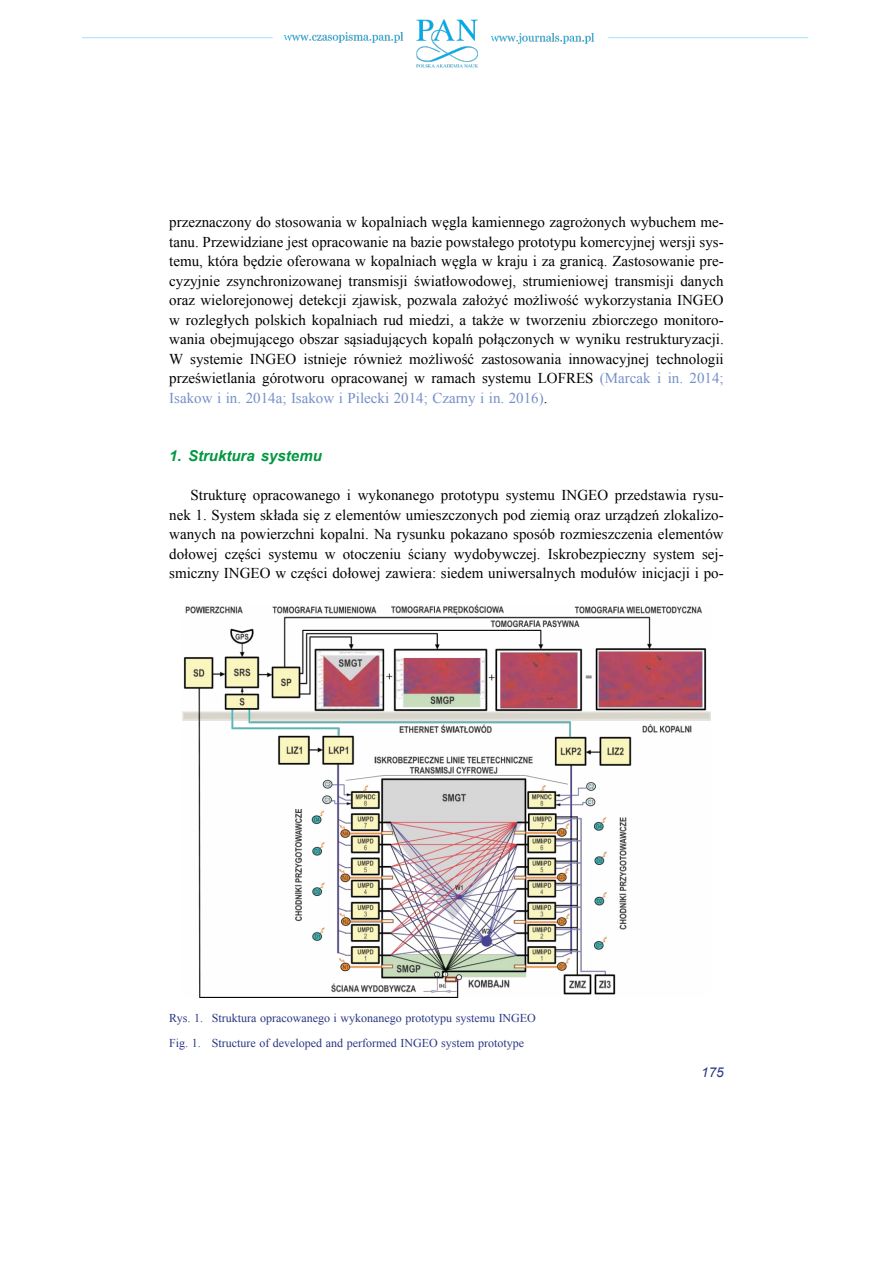
<style>
.page{position:relative;width:893px;height:1263px;background:#fff}
.page>*{position:absolute;margin:0;border:0;box-sizing:border-box;transform-origin:0 0}
.t1{font:15px/19.5px "Times New Roman";color:#000;text-align:justify}
.t2{font:italic 700 15px "Arial";color:#009840}
.t3{font:italic 13.5px "Arial";color:#283583}
.t4{font:12px/25px "Times New Roman";color:#283583}
.s1{color:#748fc9}
</style>
<div class="page">
<img style="left:82px;top:19px;width:727px;height:49px">
<img style="left:182px;top:605px;width:528px;height:392px">
<p class="t1" style="left:169px;top:212px;width:556px">przeznaczony do stosowania w kopalniach węgla kamiennego zagrożonych wybuchem me&shy;tanu. Przewidziane jest opracowanie na bazie powstałego prototypu komercyjnej wersji sys&shy;temu, która będzie oferowana w kopalniach węgla w kraju i za granicą. Zastosowanie pre&shy;cyzyjnie zsynchronizowanej transmisji światłowodowej, strumieniowej transmisji danych oraz wielorejonowej detekcji zjawisk, pozwala założyć możliwość wykorzystania INGEO w rozległych polskich kopalniach rud miedzi, a także w tworzeniu zbiorczego monitoro&shy;wania obejmującego obszar sąsiadujących kopalń połączonych w wyniku restrukturyzacji.<br>W systemie INGEO istnieje również możliwość zastosowania innowacyjnej technologii prześwietlania górotworu opracowanej w ramach systemu LOFRES <span class="s1">(Marcak i in. 2014; Isakow i in. 2014a; Isakow i Pilecki 2014; Czarny i in. 2016)</span>.</p>
<p class="t2" style="left:169px;top:446px;width:154px">1. Struktura systemu</p>
<p class="t1" style="left:169px;top:485px;width:556px;text-indent:21px">Strukturę opracowanego i wykonanego prototypu systemu INGEO przedstawia rysu&shy;nek 1. System składa się z elementów umieszczonych pod ziemią oraz urządzeń zlokalizo&shy;wanych na powierzchni kopalni. Na rysunku pokazano sposób rozmieszczenia elementów dołowej części systemu w otoczeniu ściany wydobywczej. Iskrobezpieczny system sej&shy;smiczny INGEO w części dołowej zawiera: siedem uniwersalnych modułów inicjacji i po-</p>
<p class="t4" style="left:169px;top:1005px;width:368px">Rys. 1. Struktura opracowanego i wykonanego prototypu systemu INGEO<br>Fig. 1. Structure of developed and performed INGEO system prototype</p>
<p class="t3" style="left:701px;top:1064px;width:24px">175</p>
</div>
